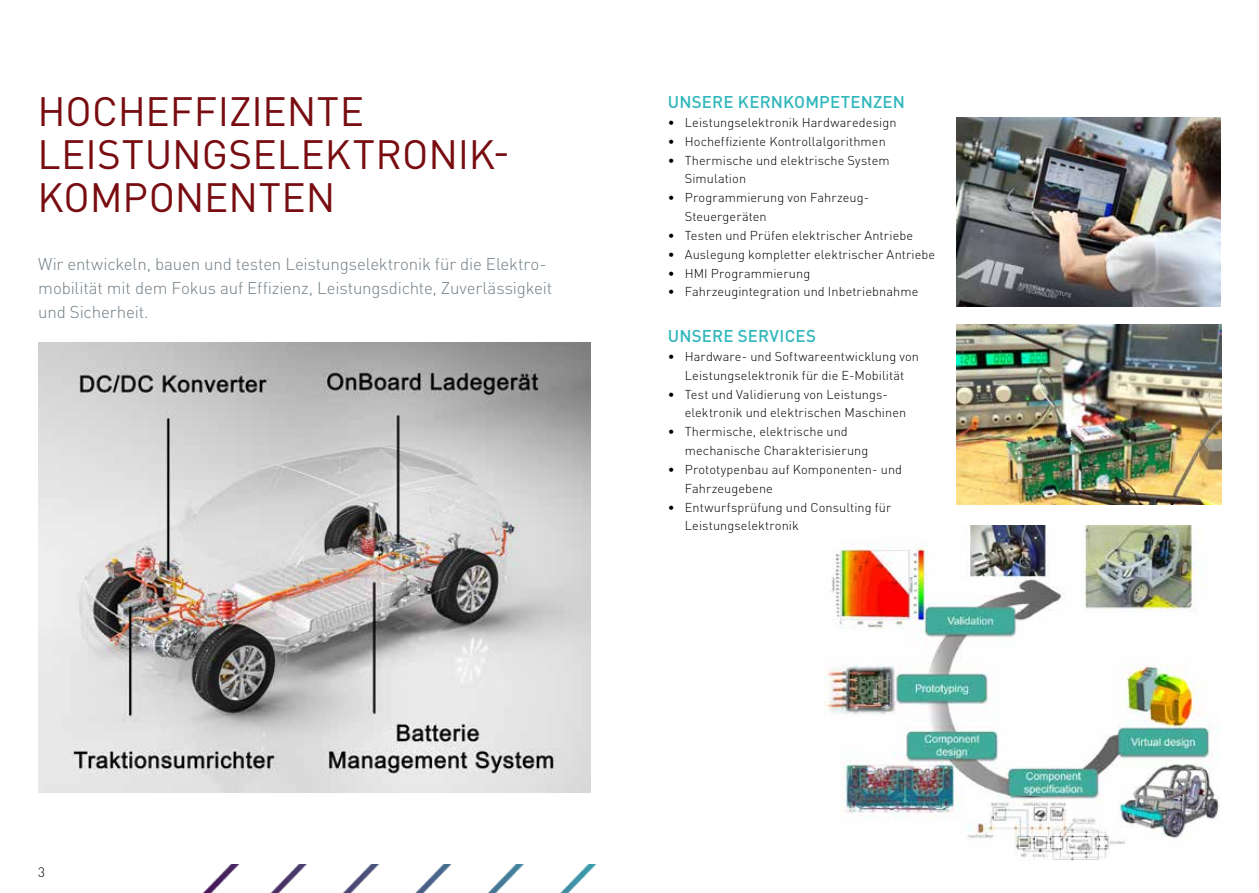
<style>
.page{position:relative;width:1259px;height:893px;background:#fff}
.page>*{position:absolute;margin:0;border:0;box-sizing:border-box;transform-origin:0 0}
.t1{font:40.5px/43px "DINOT";color:#780c10}
.t2{font:300 16.8px/23.9px "DINOT";letter-spacing:-.01em;color:#717e86}
.t3{font:500 16.8px "DINOT";letter-spacing:.01em;color:#31b7bc}
.t4{font:300 13.5px "DINOT";color:#000}
.t5{font:300 12.75px/18.9px "DINOT";letter-spacing:.01em;color:#000}
</style>
<div class="page">
<img style="left:202px;top:864px;width:395px;height:29px">
<img style="left:38px;top:342px;width:553px;height:450px">
<img style="left:956px;top:117px;width:264px;height:189px">
<img style="left:824px;top:526px;width:396px;height:334px">
<img style="left:956px;top:324px;width:265px;height:180px">
<h1 class="t1" style="left:38px;top:88px;width:474px">HOCHEFFIZIENTE<br>LEISTUNGSELEKTRONIK-<br>KOMPONENTEN</h1>
<h2 class="t2" style="left:38px;top:251px;width:515px">Wir entwickeln, bauen und testen Leistungselektronik für die Elektro&shy;mobilität mit dem Fokus auf Effizienz, Leistungsdichte, Zuverlässigkeit und Sicherheit.</h2>
<h2 class="t3" style="left:668px;top:91px;width:239px">UNSERE KERNKOMPETENZEN</h2>
<p class="t5" style="left:668px;top:112px;width:230px">• Leistungselektronik Hardwaredesign</p>
<p class="t5" style="left:668px;top:131px;width:219px">• Hocheffiziente Kontrollalgorithmen</p>
<p class="t5" style="left:685px;top:150px;width:206px;text-indent:-17px">• Thermische und elektrische System<br>Simulation</p>
<p class="t5" style="left:685px;top:188px;width:186px;text-indent:-17px">• Programmierung von Fahrzeug-<br>Steuergeräten</p>
<p class="t5" style="left:668px;top:225px;width:247px">• Testen und Prüfen elektrischer Antriebe</p>
<p class="t5" style="left:668px;top:244px;width:269px">• Auslegung kompletter elektrischer Antriebe</p>
<p class="t5" style="left:668px;top:263px;width:144px">• HMI Programmierung</p>
<p class="t5" style="left:668px;top:282px;width:252px">• Fahrzeugintegration und Inbetriebnahme</p>
<h2 class="t3" style="left:668px;top:325px;width:150px">UNSERE SERVICES</h2>
<p class="t5" style="left:668px;top:346px;width:253px;text-align:center">• Hardware- und Softwareentwicklung von<br>Leistungselektronik für die E-Mobilität</p>
<p class="t5" style="left:685px;top:384px;width:223px;text-indent:-17px">• Test und Validierung von Leistungs&shy;elektronik und elektrischen Maschinen</p>
<p class="t5" style="left:685px;top:422px;width:185px;text-indent:-17px">• Thermische, elektrische und mechanische Charakterisierung</p>
<p class="t5" style="left:685px;top:459px;width:219px;text-indent:-17px">• Prototypenbau auf Komponenten- und<br>Fahrzeugebene</p>
<p class="t5" style="left:685px;top:497px;width:208px;text-indent:-17px">• Entwurfsprüfung und Consulting für<br>Leistungselektronik</p>
<p class="t4" style="left:38px;top:862px;width:8px">3</p>
</div>
